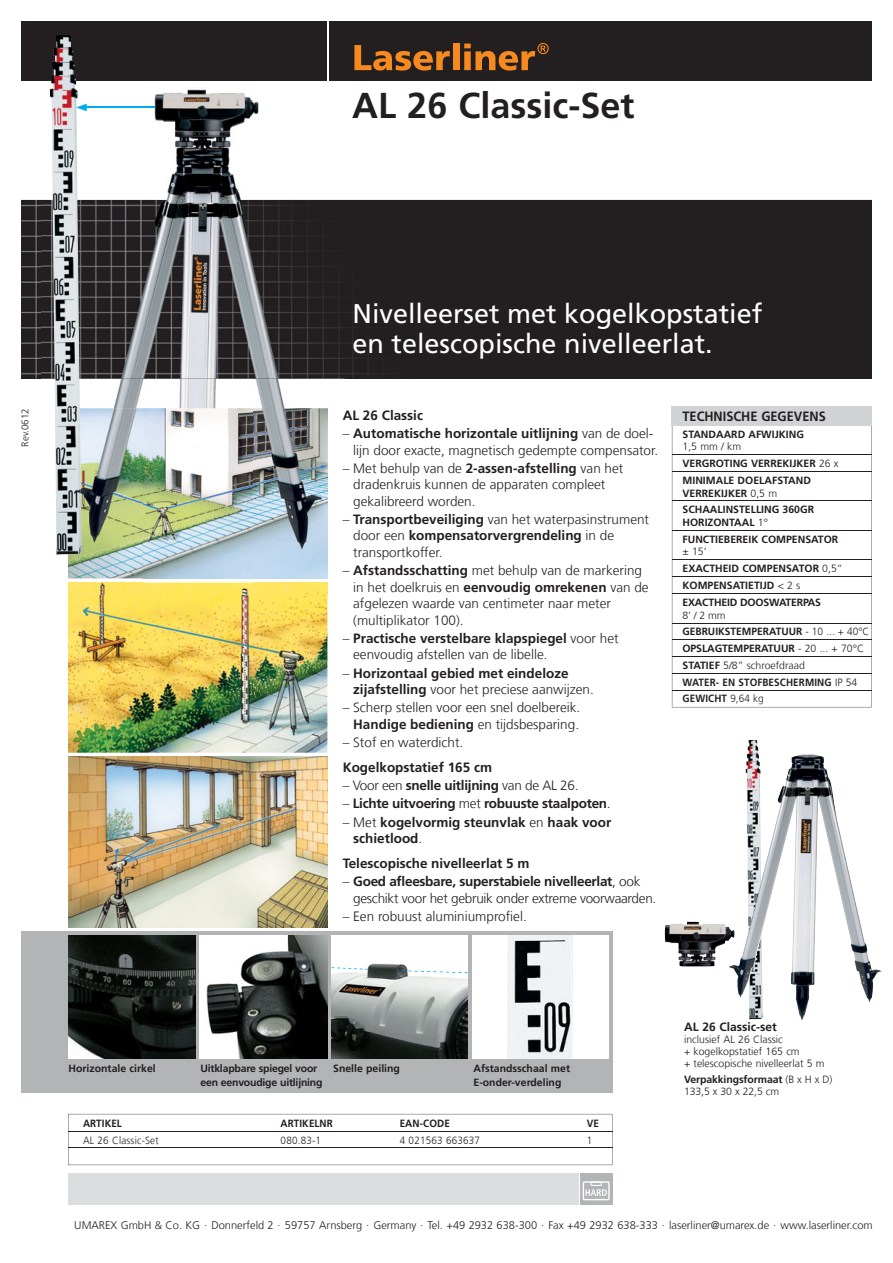
<style>
.page{position:relative;width:893px;height:1263px;background:#fff}
.page>*{position:absolute;margin:0;border:0;box-sizing:border-box;transform-origin:0 0}
.t1{font:700 36px "Frutiger LT Com";color:#231f20}
.t2{font:27px/30px "Frutiger LT Com";color:#fff}
.t3{font:300 13.5px/16.5px "Frutiger LT Com";color:#231f20}
.t4{font:700 13.5px/16.5px "Frutiger LT Com";color:#231f20}
.t5{font:300 13.5px/16.5px "Frutiger LT Com";letter-spacing:-.02em;color:#231f20}
.t6{font:700 13.5px "Frutiger LT Com";letter-spacing:-.02em;color:#231f20}
.t7{font:700 13.5px "Frutiger LT Com";color:#231f20;scale:.94 1}
.t8{font:700 12px "Frutiger LT Com";color:#231f20}
.t9{font:300 11.1px "Frutiger LT Com";color:#231f20}
.t10{font:700 10.5px/16.8px "Frutiger LT Com";color:#231f20}
.t11{font:300 10.5px/12px "Frutiger LT Com";color:#231f20}
.t12{font:700 10.5px/13.5px "Frutiger LT Com";letter-spacing:-.02em;color:#231f20}
.t13{font:300 10.5px "Frutiger LT Com";letter-spacing:.02em;color:#231f20;scale:.94 1}
.t14{font:700 10.5px "Frutiger LT Com";color:#231f20;scale:.94 1}
.t15{font:300 10.5px "Frutiger LT Com";color:#231f20;scale:.94 1}
.t16{font:300 9.75px "Frutiger LT Com";color:#231f20}
.s1{font-weight:700}
.s2{font-weight:300}
</style>
<div class="page">
<img style="left:21px;top:200px;width:20px;height:179px">
<div style="left:344px;top:200px;width:528px;height:179px;background:#231f20"></div>
<div style="left:21px;top:21px;width:851px;height:60px;background:#231f20"></div>
<hr style="left:327px;top:20px;width:2px;height:62px;background:#fff">
<img style="left:68px;top:583px;width:259px;height:170px">
<img style="left:143px;top:409px;width:110px;height:169px">
<img style="left:68px;top:757px;width:259px;height:170px">
<svg style="left:354px;top:45px;width:96px;height:26px"></svg>
<div style="left:453px;top:43px;width:6px;height:27px;background:#f6891f"></div>
<svg style="left:464px;top:43px;width:85px;height:28px"></svg>
<div style="left:21px;top:931px;width:591px;height:162px;background:#b2b4b6"></div>
<img style="left:68px;top:936px;width:128px;height:123px">
<img style="left:200px;top:936px;width:127px;height:123px">
<div style="left:472px;top:936px;width:136px;height:123px;background:#fff"></div>
<div style="left:68px;top:1174px;width:510px;height:31px;background:#dcddde"></div>
<div style="left:580px;top:1174px;width:32px;height:31px;background:#b2b4b6"></div>
<div style="left:583px;top:1181px;width:27px;height:19px;border:1px solid #fff"></div>
<div style="left:591px;top:1182px;width:11px;height:4px;border:1px solid #fff"></div>
<svg style="left:585px;top:1189px;width:22px;height:7px"></svg>
<img style="left:332px;top:936px;width:136px;height:123px">
<svg style="left:402px;top:970px;width:66px;height:3px"></svg>
<svg style="left:332px;top:967px;width:36px;height:3px"></svg>
<img style="left:508px;top:936px;width:64px;height:123px">
<img style="left:746px;top:740px;width:17px;height:279px">
<img style="left:665px;top:922px;width:70px;height:44px">
<img style="left:803px;top:754px;width:62px;height:189px">
<img style="left:55px;top:35px;width:17px;height:12px">
<img style="left:68px;top:409px;width:75px;height:174px">
<img style="left:68px;top:583px;width:75px;height:12px">
<img style="left:55px;top:408px;width:27px;height:147px">
<img style="left:253px;top:408px;width:75px;height:187px">
<img style="left:253px;top:583px;width:74px;height:12px">
<img style="left:80px;top:89px;width:264px;height:111px">
<img style="left:114px;top:379px;width:171px;height:29px">
<img style="left:80px;top:200px;width:264px;height:179px">
<img style="left:80px;top:408px;width:247px;height:1px">
<img style="left:41px;top:200px;width:9px;height:179px">
<img style="left:50px;top:47px;width:30px;height:361px">
<hr style="left:84px;top:107px;width:71px;height:1px;background:#00aeef">
<svg style="left:76px;top:104px;width:11px;height:7px"></svg>
<svg style="left:672px;top:425px;width:200px;height:282px"></svg>
<div style="left:672px;top:406px;width:200px;height:19px;background:#d1d3d4"></div>
<hr style="left:672px;top:454px;width:200px;height:1px;background:#231f20">
<hr style="left:672px;top:471px;width:200px;height:1px;background:#231f20">
<hr style="left:672px;top:501px;width:200px;height:1px;background:#231f20">
<hr style="left:672px;top:530px;width:200px;height:1px;background:#231f20">
<hr style="left:672px;top:560px;width:200px;height:1px;background:#231f20">
<hr style="left:672px;top:577px;width:200px;height:1px;background:#231f20">
<hr style="left:672px;top:593px;width:200px;height:1px;background:#231f20">
<hr style="left:672px;top:623px;width:200px;height:1px;background:#231f20">
<hr style="left:672px;top:640px;width:200px;height:1px;background:#231f20">
<hr style="left:672px;top:657px;width:200px;height:1px;background:#231f20">
<hr style="left:672px;top:673px;width:200px;height:1px;background:#231f20">
<hr style="left:672px;top:690px;width:200px;height:1px;background:#231f20">
<svg style="left:68px;top:1114px;width:544px;height:51px"></svg>
<hr style="left:68px;top:1131px;width:544px;height:1px;background:#231f20">
<hr style="left:68px;top:1148px;width:544px;height:1px;background:#231f20">
<h1 class="t1" style="left:352px;top:91px;width:284px">AL 26 Classic-Set</h1>
<h2 class="t2" style="left:353px;top:301px;width:411px">Nivelleerset met kogelkopstatief en telescopische nivelleerlat.</h2>
<p class="t16" style="left:21px;top:447px;width:40px;rotate:-90deg">Rev.0612</p>
<p class="t4" style="left:343px;top:408px;width:82px">AL 26 Classic</p>
<p class="t3" style="left:353px;top:426px;width:306px;text-indent:-11px">– <span class="s1">Automatische horizontale uitlijning</span> van de doel&shy;lijn door exacte, magnetisch gedempte compensator.</p>
<p class="t3" style="left:353px;top:461px;width:272px;text-indent:-11px">– Met behulp van de <span class="s1">2-assen-afstelling</span> van het dradenkruis kunnen de apparaten compleet gekalibreerd worden.</p>
<p class="t3" style="left:353px;top:512px;width:297px;text-indent:-11px">– <span class="s1">Transportbeveiliging</span> van het waterpasinstrument door een <span class="s1">kompensatorvergrendeling</span> in de transportkoffer.</p>
<p class="t3" style="left:353px;top:564px;width:297px;text-indent:-11px">– <span class="s1">Afstandsschatting</span> met behulp van de markering in het doelkruis en <span class="s1">eenvoudig omrekenen</span> van de afgelezen waarde van centimeter naar meter (multiplikator 100).</p>
<p class="t3" style="left:353px;top:631px;width:267px;text-indent:-11px">– <span class="s1">Practische verstelbare klapspiegel</span> voor het eenvoudig afstellen van de libelle.</p>
<p class="t4" style="left:353px;top:666px;width:242px;text-indent:-11px"><span class="s2">–</span> Horizontaal gebied met eindeloze zijafstelling <span class="s2">voor het preciese aanwijzen.</span></p>
<p class="t3" style="left:343px;top:701px;width:239px;text-align:right">– Scherp stellen voor een snel doelbereik.<br><span class="s1">Handige bediening</span> en tijdsbesparing.</p>
<p class="t3" style="left:343px;top:735px;width:122px">– Stof en waterdicht.</p>
<p class="t4" style="left:343px;top:760px;width:151px">Kogelkopstatief 165 cm</p>
<p class="t5" style="left:343px;top:779px;width:237px">– Voor een <span class="s1">snelle uitlijning</span> van de AL 26.</p>
<p class="t6" style="left:343px;top:798px;width:269px"><span class="s2">–</span> Lichte uitvoering <span class="s2">met</span> robuuste staalpoten<span class="s2">.</span></p>
<p class="t4" style="left:353px;top:815px;width:260px;text-indent:-11px"><span class="s2">– Met</span> kogelvormig steunvlak <span class="s2">en</span> haak voor schietlood<span class="s2">.</span></p>
<p class="t4" style="left:343px;top:856px;width:188px">Telescopische nivelleerlat 5 m</p>
<p class="t5" style="left:353px;top:875px;width:305px;text-indent:-11px">– <span class="s1">Goed afleesbare, superstabiele nivelleerlat</span>, ook geschikt voor het gebruik onder extreme voorwaarden.</p>
<p class="t3" style="left:343px;top:909px;width:186px">– Een robuust aluminiumprofiel.</p>
<p class="t7" style="left:682px;top:410px;width:154px">TECHNISCHE GEGEVENS</p>
<p class="t10" style="left:682px;top:427px;width:123px">STANDAARD AFWIJKING</p>
<p class="t10" style="left:682px;top:439px;width:158px"><span class="s2">1,5 mm / km<br></span>VERGROTING VERREKIJKER <span class="s2">26 x<br></span>MINIMALE DOELAFSTAND</p>
<p class="t10" style="left:682px;top:485px;width:133px">VERREKIJKER <span class="s2">0,5 m<br></span>SCHAALINSTELLING 360GR</p>
<p class="t10" style="left:682px;top:515px;width:157px">HORIZONTAAL <span class="s2">1°<br></span>FUNCTIEBEREIK COMPENSATOR</p>
<p class="t10" style="left:682px;top:544px;width:162px"><span class="s2">± 15‘<br></span>EXACTHEID COMPENSATOR <span class="s2">0,5“<br></span>KOMPENSATIETIJD <span class="s2">&lt; 2 s<br></span>EXACTHEID DOOSWATERPAS</p>
<p class="t10" style="left:682px;top:608px;width:188px"><span class="s2">8‘ / 2 mm<br></span>GEBRUIKSTEMPERATUUR <span class="s2">- 10 ... + 40°C<br></span>OPSLAGTEMPERATUUR <span class="s2">- 20 ... + 70°C<br></span>STATIEF <span class="s2">5/8” schroefdraad<br></span>WATER- EN STOFBESCHERMING <span class="s2">IP 54<br></span>GEWICHT <span class="s2">9,64 kg</span></p>
<p class="t10" style="left:69px;top:1061px;width:89px">Horizontale cirkel</p>
<p class="t12" style="left:200px;top:1063px;width:124px">Uitklapbare spiegel voor een eenvoudige uitlijning</p>
<p class="t10" style="left:473px;top:1063px;width:98px;line-height:13.5px">Afstandsschaal met<br>E-onder-verdeling</p>
<p class="t14" style="left:83px;top:1119px;width:43px">ARTIKEL</p>
<p class="t14" style="left:281px;top:1119px;width:57px">ARTIKELNR</p>
<p class="t14" style="left:400px;top:1119px;width:55px">EAN-CODE</p>
<p class="t14" style="left:587px;top:1119px;width:14px">VE</p>
<p class="t13" style="left:83px;top:1136px;width:82px">AL 26 Classic-Set</p>
<p class="t15" style="left:281px;top:1136px;width:45px">080.83-1</p>
<p class="t13" style="left:400px;top:1136px;width:87px">4 021563 663637</p>
<p class="t15" style="left:587px;top:1136px;width:7px">1</p>
<p class="t10" style="left:333px;top:1061px;width:68px">Snelle peiling</p>
<p class="t8" style="left:684px;top:1022px;width:94px">AL 26 Classic-set</p>
<p class="t11" style="left:684px;top:1034px;width:142px">inclusief AL 26 Classic<br>+ kogelkopstatief 165 cm<br>+ telescopische nivelleerlat 5 m</p>
<p class="t11" style="left:684px;top:1075px;width:150px"><span class="s1">Verpakkingsformaat</span> (B x H x D)<br>133,5 x 30 x 22,5 cm</p>
<p class="t9" style="left:74px;top:1220px;width:800px">UMAREX GmbH &amp; Co. KG . Donnerfeld 2 . 59757 Arnsberg . Germany . Tel. +49 2932 638-300 . Fax +49 2932 638-333 . laserliner@umarex.de . www.laserliner.com</p>
</div>
